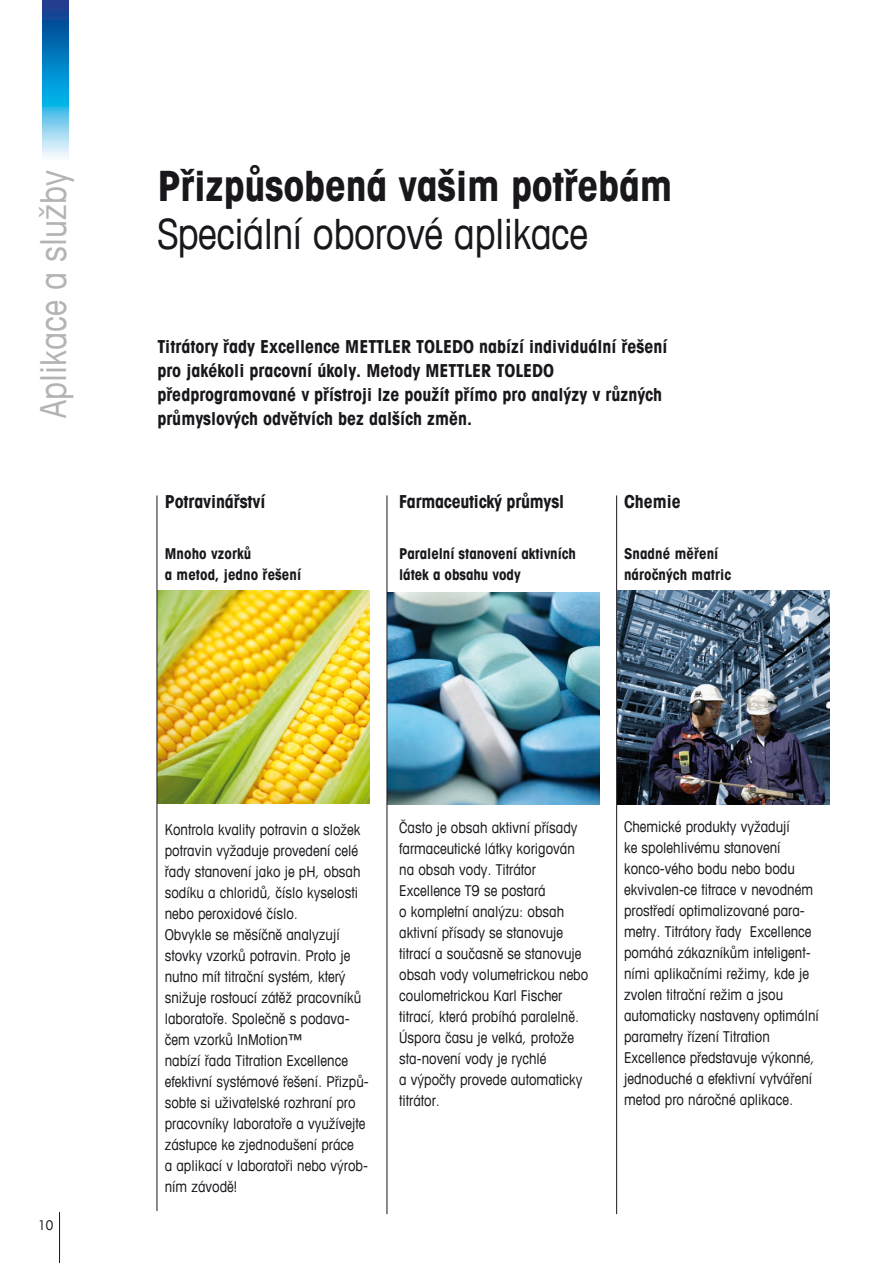
<style>
.page{position:relative;width:893px;height:1263px;background:#fff}
.page>*{position:absolute;margin:0;border:0;box-sizing:border-box;transform-origin:0 0}
.e_Lead_text_12_16_Bo{font:700 condensed 42px/48px "Avant Garde Com";letter-spacing:-.005em;color:#1a171c}
.e_Banner_text_vertik{font:condensed 36px "Avant Garde Com";color:#b1b3b4}
.e_Lead_text_12_16_Bo-2{font:700 condensed 18px/24px "Avant Garde Com";color:#1a171c}
.e_Titel_14_14_Bold{font:700 condensed 18px "Avant Garde Com";letter-spacing:-.01em;color:#1a171c}
.e_Text_10_14_Book{font:condensed 15px/21px "Avant Garde Com";color:#1a171c}
.e_Titel_14_14_Bold-2{font:condensed 15px/21px "Avant Garde Com";color:#1a171c}
.e_Titel_14_14_Bold-3{font:700 condensed 15px/21px "Avant Garde Com";letter-spacing:.005em;color:#1a171c}
.t1{font:condensed 13.5px "Avant Garde Com";color:#1a171c}
.s1{font-weight:400}
</style>
<div class="page">
<hr style="left:59px;top:1212px;width:1px;height:51px;background:#1a171c">
<img style="left:43px;top:0;width:25px;height:158px">
<img style="left:388px;top:592px;width:212px;height:213px">
<img style="left:158px;top:590px;width:212px;height:213px">
<img style="left:617px;top:590px;width:213px;height:215px">
<hr style="left:387px;top:495px;width:1px;height:719px;background:#1a171c">
<hr style="left:616px;top:495px;width:1px;height:719px;background:#1a171c">
<hr style="left:157px;top:495px;width:1px;height:716px;background:#1a171c">
<p class="e_Banner_text_vertik" style="left:31px;top:418px;width:249px;rotate:-90deg">Aplikace a služby</p>
<p class="e_Lead_text_12_16_Bo" style="left:157px;top:160px;width:517px">Přizpůsobená vašim potřebám<br><span class="s1">Speciální oborové aplikace</span></p>
<p class="e_Lead_text_12_16_Bo-2" style="left:157px;top:334px;width:511px">Titrátory řady Excellence METTLER TOLEDO nabízí individuální řešení pro jakékoli pracovní úkoly. Metody METTLER TOLEDO předprogramované v přístroji lze použít přímo pro analýzy v různých průmyslových odvětvích bez dalších změn.</p>
<p class="e_Titel_14_14_Bold" style="left:165px;top:490px;width:102px">Potravinářství</p>
<p class="e_Titel_14_14_Bold-3" style="left:165px;top:542px;width:138px">Mnoho vzorků<br>a metod, jedno řešení</p>
<p class="e_Titel_14_14_Bold" style="left:399px;top:490px;width:166px">Farmaceutický průmysl</p>
<p class="e_Titel_14_14_Bold-3" style="left:399px;top:543px;width:178px">Paralelní stanovení aktivních látek a obsahu vody</p>
<p class="e_Titel_14_14_Bold" style="left:624px;top:490px;width:58px">Chemie</p>
<p class="e_Titel_14_14_Bold-3" style="left:624px;top:542px;width:109px">Snadné měření náročných matric</p>
<p class="t1" style="left:38px;top:1217px;width:17px">10</p>
<p class="e_Text_10_14_Book" style="left:165px;top:818px;width:206px">Kontrola kvality potravin a složek potravin vyžaduje provedení celé řady stanovení jako je pH, obsah sodíku a chloridů, číslo kyselosti nebo peroxidové číslo.<br>Obvykle se měsíčně analyzují stovky vzorků potravin. Proto je nutno mít titrační systém, který snižuje rostoucí zátěž pracovníků laboratoře. Společně s podava&shy;čem vzorků InMotion™<br>nabízí řada Titration Excellence efektivní systémové řešení. Přizpů&shy;sobte si uživatelské rozhraní pro pracovníky laboratoře a využívejte zástupce ke zjednodušení práce<br>a aplikací v laboratoři nebo výrob&shy;ním závodě!</p>
<p class="e_Titel_14_14_Bold-2" style="left:399px;top:816px;width:191px">Často je obsah aktivní přísady farmaceutické látky korigován na obsah vody. Titrátor<br>Excellence T9 se postará<br>o kompletní analýzu: obsah aktivní přísady se stanovuje titrací a současně se stanovuje obsah vody volumetrickou nebo coulometrickou Karl Fischer titrací, která probíhá paralelně.<br>Úspora času je velká, protože sta-novení vody je rychlé<br>a výpočty provede automaticky titrátor.</p>
<p class="e_Text_10_14_Book" style="left:624px;top:815px;width:196px">Chemické produkty vyžadují<br>ke spolehlivému stanovení konco-vého bodu nebo bodu ekvivalen-ce titrace v nevodném prostředí optimalizované para&shy;metry. Titrátory řady Excellence pomáhá zákazníkům inteligent&shy;ními aplikačními režimy, kde je zvolen titrační režim a jsou automaticky nastaveny optimální parametry řízení Titration<br>Excellence představuje výkonné, jednoduché a efektivní vytváření metod pro náročné aplikace.</p>
</div>
